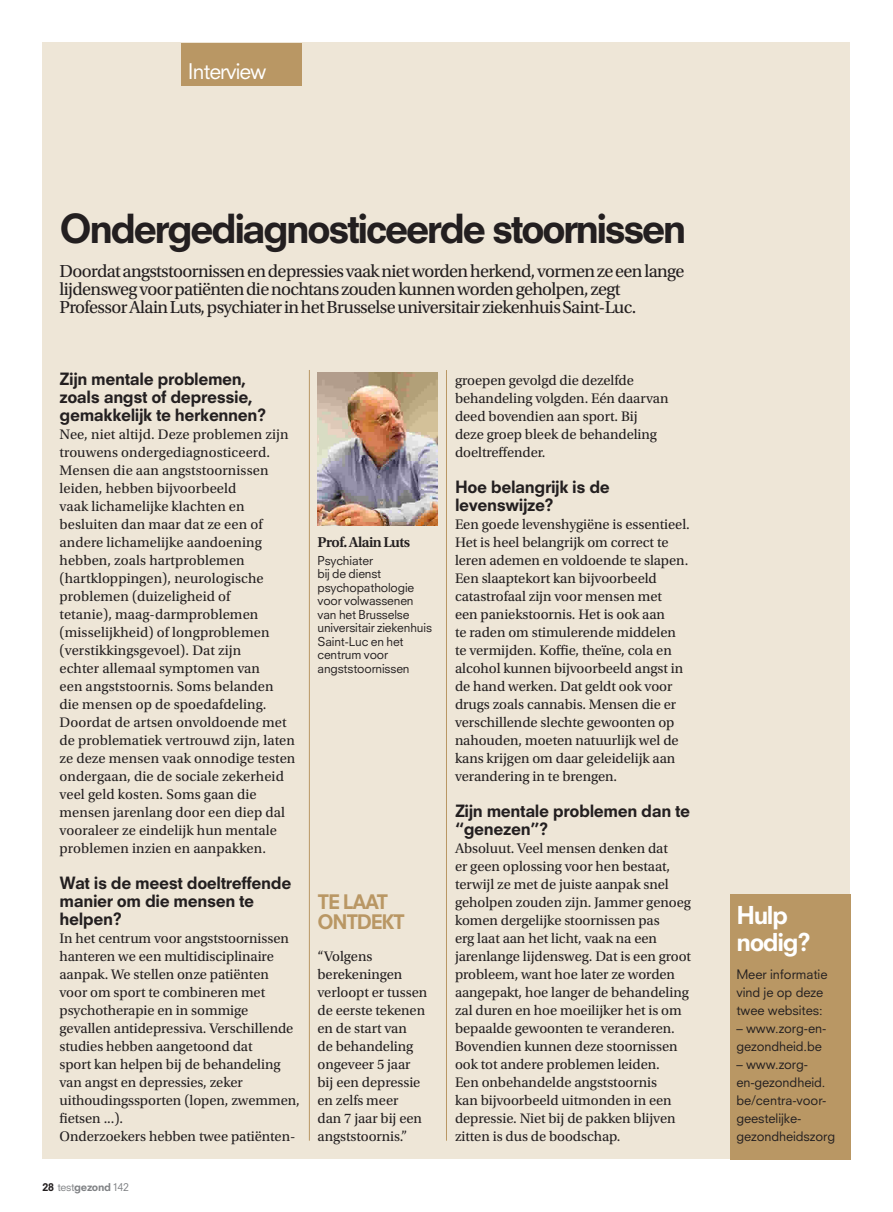
<style>
.page{position:relative;width:893px;height:1212px;background:#fff}
.page>*{position:absolute;margin:0;border:0;box-sizing:border-box;transform-origin:0 0}
.t1{font:800 39px "Neuzeit SLT Std";letter-spacing:-.07em;color:#231f20}
.t2{font:800 24px/27px "Neuzeit SLT Std";letter-spacing:-.055em;color:#fff}
.t3{font:21px "Neuzeit SLT Std";letter-spacing:-.045em;color:#fff}
.t4{font:800 19.5px/19.5px "Neuzeit SLT Std";letter-spacing:-.065em;color:#b99764}
.t5{font:18.3px/18px "Utopia Std";letter-spacing:-.035em;color:#231f20}
.t6{font:800 16.5px/18px "Neuzeit SLT Std";letter-spacing:-.025em;color:#231f20}
.t7{font:600 15px "Utopia Std";letter-spacing:-.035em;color:#231f20}
.t8{font:14.55px/18px "Utopia Std";letter-spacing:-.005em;color:#231f20}
.t9{font:12.75px/18px "Neuzeit SLT Std";letter-spacing:-.005em;color:#231f20}
.t10{font:12px/13.5px "Neuzeit SLT Std";letter-spacing:-.01em;color:#231f20}
.t11{font:10.5px "Neuzeit SLT Std";letter-spacing:-.03em;color:#808285}
.s1{font-weight:800;color:#231f20}
.s2{font-weight:800}
</style>
<div class="page">
<div style="left:43px;top:43px;width:807px;height:1116px;background:#eee6d7"></div>
<img style="left:317px;top:372px;width:121px;height:153px">
<hr style="left:446px;top:370px;width:1px;height:771px;background:#b99764">
<hr style="left:309px;top:370px;width:1px;height:771px;background:#b99764">
<div style="left:181px;top:43px;width:121px;height:42px;background:#b99764"></div>
<div style="left:730px;top:894px;width:120px;height:265px;background:#b99764"></div>
<h3 class="t3" style="left:188px;top:59px;width:80px">Interview</h3>
<h1 class="t1" style="left:60px;top:205px;width:629px">Ondergediagnosticeerde stoornissen</h1>
<p class="t5" style="left:60px;top:262px;width:626px">Doordat angststoornissen en depressies vaak niet worden herkend, vormen ze een lange lijdensweg voor patiënten die nochtans zouden kunnen worden geholpen, zegt<br>Professor Alain Luts, psychiater in het Brusselse universitair ziekenhuis Saint-Luc.</p>
<p class="t6" style="left:60px;top:369px;width:208px">Zijn mentale problemen, zoals angst of depressie, gemakkelijk te herkennen?</p>
<p class="t8" style="left:60px;top:425px;width:237px">Nee, niet altijd. Deze problemen zijn trouwens ondergediagnosticeerd.<br>Mensen die aan angststoornissen leiden, hebben bijvoorbeeld<br>vaak lichamelijke klachten en besluiten dan maar dat ze een of andere lichamelijke aandoening hebben, zoals hartproblemen (hartkloppingen), neurologische problemen (duizeligheid of<br>tetanie), maag-darmproblemen (misselijkheid) of longproblemen (verstikkingsgevoel). Dat zijn<br>echter allemaal symptomen van<br>een angststoornis. Soms belanden die mensen op de spoedafdeling.<br>Doordat de artsen onvoldoende met de problematiek vertrouwd zijn, laten ze deze mensen vaak onnodige testen ondergaan, die de sociale zekerheid veel geld kosten. Soms gaan die mensen jarenlang door een diep dal vooraleer ze eindelijk hun mentale problemen inzien en aanpakken.</p>
<p class="t6" style="left:60px;top:873px;width:233px">Wat is de meest doeltreffende manier om die mensen te helpen?</p>
<p class="t8" style="left:60px;top:929px;width:242px">In het centrum voor angststoornissen hanteren we een multidisciplinaire aanpak. We stellen onze patiënten voor om sport te combineren met psychotherapie en in sommige gevallen antidepressiva. Verschillende studies hebben aangetoond dat<br>sport kan helpen bij de behandeling van angst en depressies, zeker uithoudingssporten (lopen, zwemmen, fietsen ...).<br>Onderzoekers hebben twee patiënten-</p>
<p class="t11" style="left:43px;top:1180px;width:88px"><span class="s1">28</span> test<span class="s2">gezond</span> 142</p>
<p class="t7" style="left:317px;top:533px;width:94px">Prof. Alain Luts</p>
<p class="t10" style="left:317px;top:553px;width:116px">Psychiater<br>bij de dienst psychopathologie voor volwassenen van het Brusselse universitair ziekenhuis<br>Saint-Luc en het centrum voor angststoornissen</p>
<h3 class="t4" style="left:317px;top:892px;width:89px">TE LAAT<br>ONTDEKT</h3>
<p class="t8" style="left:317px;top:947px;width:111px">“Volgens berekeningen verloopt er tussen de eerste tekenen en de start van<br>de behandeling ongeveer 5 jaar bij een depressie en zelfs meer<br>dan 7 jaar bij een angststoornis.”</p>
<p class="t8" style="left:455px;top:371px;width:215px">groepen gevolgd die dezelfde behandeling volgden. Eén daarvan deed bovendien aan sport. Bij deze groep bleek de behandeling doeltreffender.</p>
<p class="t6" style="left:455px;top:477px;width:156px">Hoe belangrijk is de levenswijze?</p>
<p class="t8" style="left:455px;top:515px;width:236px">Een goede levenshygiëne is essentieel.<br>Het is heel belangrijk om correct te leren ademen en voldoende te slapen.<br>Een slaaptekort kan bijvoorbeeld catastrofaal zijn voor mensen met<br>een paniekstoornis. Het is ook aan<br>te raden om stimulerende middelen te vermijden. Koffie, theïne, cola en alcohol kunnen bijvoorbeeld angst in de hand werken. Dat geldt ook voor drugs zoals cannabis. Mensen die er verschillende slechte gewoonten op nahouden, moeten natuurlijk wel de kans krijgen om daar geleidelijk aan verandering in te brengen.</p>
<p class="t6" style="left:455px;top:801px;width:237px">Zijn mentale problemen dan te “genezen”?</p>
<p class="t8" style="left:455px;top:839px;width:238px">Absoluut. Veel mensen denken dat<br>er geen oplossing voor hen bestaat, terwijl ze met de juiste aanpak snel geholpen zouden zijn. Jammer genoeg komen dergelijke stoornissen pas<br>erg laat aan het licht, vaak na een jarenlange lijdensweg. Dat is een groot probleem, want hoe later ze worden aangepakt, hoe langer de behandeling zal duren en hoe moeilijker het is om bepaalde gewoonten te veranderen.<br>Bovendien kunnen deze stoornissen ook tot andere problemen leiden.<br>Een onbehandelde angststoornis<br>kan bijvoorbeeld uitmonden in een depressie. Niet bij de pakken blijven zitten is dus de boodschap.</p>
<h2 class="t2" style="left:736px;top:901px;width:76px">Hulp nodig?</h2>
<p class="t9" style="left:736px;top:965px;width:93px">Meer informatie vind je op deze twee websites:</p>
<p class="t9" style="left:736px;top:1019px;width:91px">– www.zorg-en&shy;gezondheid.be</p>
<p class="t9" style="left:736px;top:1055px;width:100px">– www.zorg&shy;en-gezondheid. be/centra-voor&shy;geestelijke&shy;gezondheidszorg</p>
</div>
